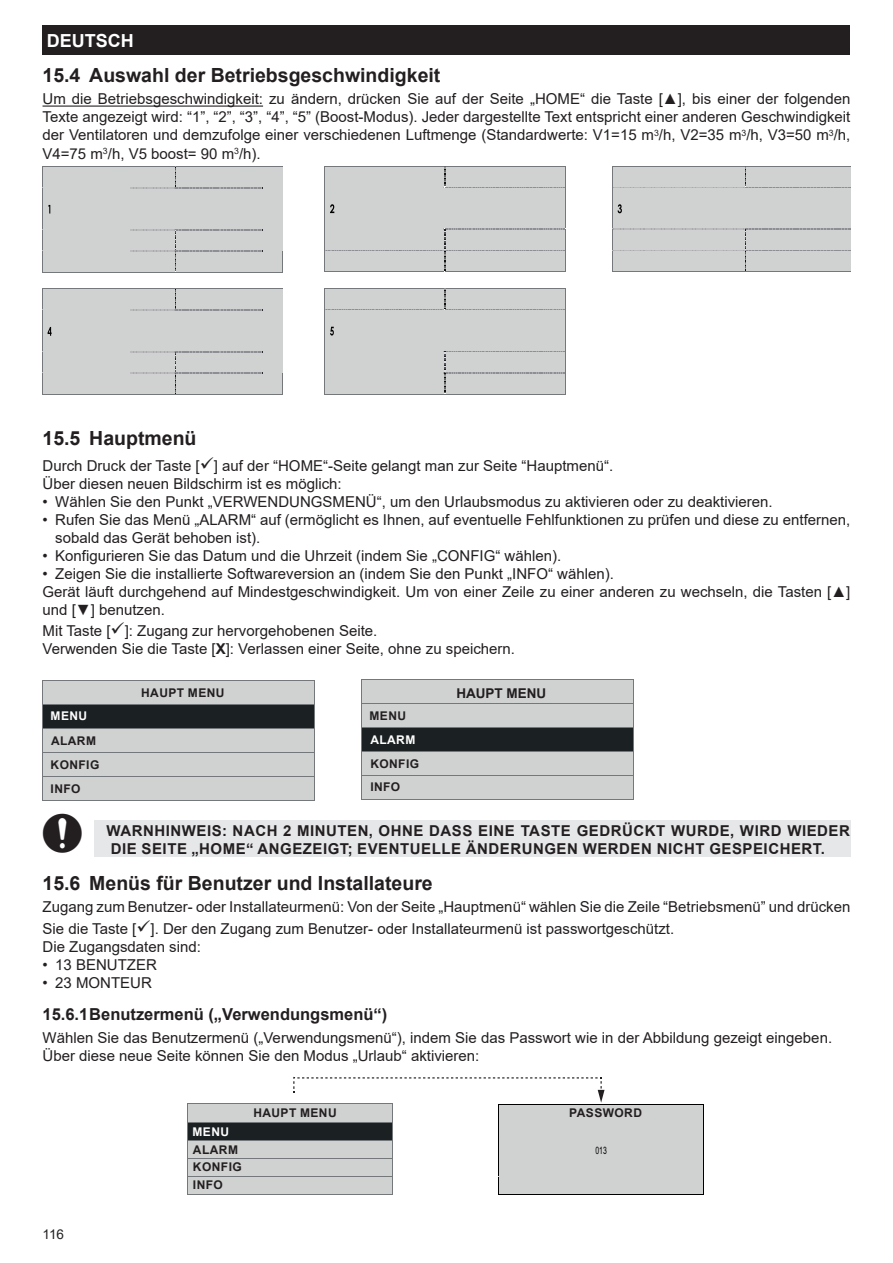
<style>
.page{position:relative;width:893px;height:1263px;background:#fff}
.page>*{position:absolute;margin:0;border:0;box-sizing:border-box;transform-origin:0 0}
.t1{font:39px "VORTICE Simboli";color:#231f20}
.t2{font:700 19.5px "Arial";color:#231f20}
.t3{font:700 18px "Arial";color:#fff}
.t4{font:700 16.5px "Arial";color:#231f20}
.Testo{font:15px/18px "Arial";color:#231f20}
.t5{font:700 15px/18px "Arial";letter-spacing:.035em;color:#231f20}
.Sommario_3Liv{font:700 13.5px "Arial";color:#231f20}
.t6{font:13.5px "Arial";color:#231f20}
.display_menu{font:700 12px "Arial";letter-spacing:.035em;color:#231f20}
.display_menu-2{font:700 12px "Arial";letter-spacing:.035em;color:#fff}
.Display_menu_white{font:700 12px "Arial";color:#fff}
.t7{font:10.2px "Arial";color:#000001;scale:.67 1}
.s1{font-weight:700}
</style>
<div class="page">
<hr style="left:43px;top:106px;width:220px;height:1px;background:#231f20">
<div style="left:94px;top:820px;width:756px;height:37px;background:#e6e7e9"></div>
<div style="left:43px;top:188px;width:240px;height:41px;background:#d0d1d1"></div>
<svg style="left:43px;top:166px;width:240px;height:22px;background:#cacbcb"></svg>
<svg style="left:43px;top:229px;width:240px;height:44px;background:#cacbcc"></svg>
<div style="left:325px;top:188px;width:241px;height:41px;background:#d0d1d1"></div>
<svg style="left:330px;top:204px;width:4px;height:9px"></svg>
<svg style="left:325px;top:166px;width:241px;height:22px;background:#c9caca"></svg>
<hr style="left:565px;top:188px;width:1px;height:41px;background:#75787a">
<svg style="left:325px;top:229px;width:241px;height:43px;background:#cacbcb"></svg>
<div style="left:43px;top:310px;width:240px;height:42px;background:#d0d1d1"></div>
<svg style="left:48px;top:327px;width:4px;height:9px"></svg>
<svg style="left:43px;top:288px;width:240px;height:23px;background:#c9caca"></svg>
<div style="left:43px;top:352px;width:240px;height:43px;background:#d0d1d1"></div>
<div style="left:325px;top:310px;width:241px;height:41px;background:#d0d1d1"></div>
<svg style="left:330px;top:327px;width:4px;height:9px"></svg>
<svg style="left:325px;top:288px;width:241px;height:22px;background:#c8c9c9"></svg>
<hr style="left:565px;top:310px;width:1px;height:41px;background:#75787a">
<div style="left:325px;top:351px;width:241px;height:44px;background:#d0d1d1"></div>
<div style="left:613px;top:188px;width:237px;height:41px;background:#d0d1d1"></div>
<svg style="left:618px;top:204px;width:4px;height:9px"></svg>
<svg style="left:612px;top:166px;width:239px;height:22px;background:#c9caca"></svg>
<hr style="left:612px;top:188px;width:1px;height:41px;background:#75787a">
<div style="left:612px;top:229px;width:239px;height:43px;background:#d0d1d1"></div>
<hr style="left:746px;top:271px;width:104px;height:1px;background:#75787a">
<div style="left:43px;top:681px;width:271px;height:23px;background:#d0d1d1"></div>
<hr style="left:43px;top:680px;width:271px;height:1px;background:#75787a">
<div style="left:43px;top:705px;width:271px;height:23px;background:#1b2022"></div>
<hr style="left:43px;top:704px;width:271px;height:1px;background:#75787a">
<div style="left:43px;top:729px;width:271px;height:23px;background:#d0d1d1"></div>
<hr style="left:43px;top:728px;width:271px;height:1px;background:#75787a">
<div style="left:43px;top:753px;width:271px;height:23px;background:#d0d1d1"></div>
<hr style="left:43px;top:752px;width:271px;height:1px;background:#75787a">
<div style="left:43px;top:777px;width:271px;height:23px;background:#d0d1d1"></div>
<hr style="left:43px;top:776px;width:271px;height:1px;background:#75787a">
<hr style="left:43px;top:800px;width:271px;height:1px;background:#75787a">
<svg style="left:314px;top:680px;width:1px;height:121px"></svg>
<div style="left:362px;top:680px;width:271px;height:23px;background:#d0d1d1"></div>
<hr style="left:362px;top:679px;width:271px;height:1px;background:#75787a">
<div style="left:362px;top:704px;width:271px;height:23px;background:#d0d1d1"></div>
<hr style="left:362px;top:703px;width:271px;height:1px;background:#75787a">
<div style="left:362px;top:728px;width:271px;height:23px;background:#1b2022"></div>
<hr style="left:362px;top:727px;width:271px;height:1px;background:#75787a">
<div style="left:362px;top:752px;width:271px;height:23px;background:#d0d1d1"></div>
<hr style="left:362px;top:751px;width:271px;height:1px;background:#75787a">
<div style="left:362px;top:776px;width:271px;height:23px;background:#d0d1d1"></div>
<hr style="left:362px;top:775px;width:271px;height:1px;background:#75787a">
<hr style="left:362px;top:799px;width:271px;height:1px;background:#75787a">
<svg style="left:633px;top:679px;width:1px;height:121px"></svg>
<div style="left:191px;top:1104px;width:198px;height:18px;background:#d0d1d1"></div>
<hr style="left:187px;top:1104px;width:206px;height:1px;background:#75787a">
<div style="left:191px;top:1122px;width:198px;height:18px;background:#1b2022"></div>
<hr style="left:187px;top:1122px;width:206px;height:1px;background:#75787a">
<div style="left:191px;top:1140px;width:198px;height:18px;background:#d0d1d1"></div>
<hr style="left:187px;top:1140px;width:206px;height:1px;background:#75787a">
<div style="left:191px;top:1158px;width:198px;height:18px;background:#d0d1d1"></div>
<hr style="left:187px;top:1158px;width:206px;height:1px;background:#75787a">
<div style="left:191px;top:1177px;width:198px;height:17px;background:#d0d1d1"></div>
<hr style="left:187px;top:1176px;width:206px;height:1px;background:#75787a">
<svg style="left:187px;top:1105px;width:1px;height:89px"></svg>
<hr style="left:187px;top:1194px;width:206px;height:1px;background:#75787a">
<div style="left:503px;top:1104px;width:197px;height:18px;background:#d0d1d1"></div>
<hr style="left:499px;top:1104px;width:205px;height:1px;background:#000001">
<div style="left:503px;top:1123px;width:197px;height:17px;background:#d0d1d1"></div>
<hr style="left:499px;top:1122px;width:205px;height:1px;background:#d0d1d1">
<div style="left:503px;top:1141px;width:197px;height:17px;background:#d0d1d1"></div>
<hr style="left:499px;top:1140px;width:205px;height:1px;background:#d0d1d1">
<div style="left:503px;top:1159px;width:197px;height:17px;background:#d0d1d1"></div>
<hr style="left:499px;top:1158px;width:205px;height:1px;background:#d0d1d1">
<div style="left:503px;top:1177px;width:197px;height:18px;background:#d0d1d1"></div>
<hr style="left:499px;top:1176px;width:205px;height:1px;background:#d0d1d1">
<hr style="left:499px;top:1195px;width:205px;height:1px;background:#000001">
<svg style="left:293px;top:1077px;width:311px;height:119px"></svg>
<div style="left:43px;top:26px;width:807px;height:29px;background:#231f20"></div>
<p class="t3" style="left:47px;top:28px;width:88px">DEUTSCH</p>
<p class="t2" style="left:43px;top:62px;width:399px">15.4 Auswahl der Betriebsgeschwindigkeit</p>
<p class="Testo" style="left:43px;top:90px;width:809px;text-align:justify">Um die Betriebsgeschwindigkeit: zu ändern, drücken Sie auf der Seite „HOME“ die Taste [▲], bis einer der folgenden Texte angezeigt wird: “1”, “2”, “3”, “4”, “5” (Boost-Modus). Jeder dargestellte Text entspricht einer anderen Geschwindigkeit der Ventilatoren und demzufolge einer verschiedenen Luftmenge (Standardwerte: V1=15 m<sup>3</sup>/h, V2=35 m<sup>3</sup>/h, V3=50 m<sup>3</sup>/h, V4=75 m<sup>3</sup>/h, V5 boost= 90 m<sup>3</sup>/h).</p>
<p class="t2" style="left:43px;top:424px;width:156px">15.5 Hauptmenü</p>
<p class="Testo" style="left:43px;top:456px;width:572px">Durch Druck der Taste [✓] auf der “HOME“-Seite gelangt man zur Seite “Hauptmenü“.</p>
<p class="Testo" style="left:43px;top:474px;width:301px">Über diesen neuen Bildschirm ist es möglich:</p>
<p class="Testo" style="left:43px;top:492px;width:732px">• Wählen Sie den Punkt „VERWENDUNGSMENÜ“, um den Urlaubsmodus zu aktivieren oder zu deaktivieren.</p>
<p class="Testo" style="left:55px;top:510px;width:797px;text-indent:-13px">• Rufen Sie das Menü „ALARM“ auf (ermöglicht es Ihnen, auf eventuelle Fehlfunktionen zu prüfen und diese zu entfernen, sobald das Gerät behoben ist).</p>
<p class="Testo" style="left:43px;top:546px;width:520px">• Konfigurieren Sie das Datum und die Uhrzeit (indem Sie „CONFIG“ wählen).</p>
<p class="Testo" style="left:43px;top:564px;width:573px">• Zeigen Sie die installierte Softwareversion an (indem Sie den Punkt „INFO“ wählen).</p>
<p class="Testo" style="left:43px;top:582px;width:809px">Gerät läuft durchgehend auf Mindestgeschwindigkeit. Um von einer Zeile zu einer anderen zu wechseln, die Tasten [▲] und [▼] benutzen.</p>
<p class="Testo" style="left:43px;top:622px;width:336px">Mit Taste [✓]: Zugang zur hervorgehobenen Seite.</p>
<p class="Testo" style="left:43px;top:640px;width:474px">Verwenden Sie die Taste [<span class="s1">X</span>]: Verlassen einer Seite, ohne zu speichern.</p>
<p class="display_menu" style="left:141px;top:684px;width:85px">HAUPT MENU</p>
<p class="display_menu" style="left:51px;top:732px;width:47px">ALARM</p>
<p class="Sommario_3Liv" style="left:456px;top:683px;width:91px">HAUPT MENU</p>
<p class="display_menu-2" style="left:51px;top:707px;width:38px">MENU</p>
<p class="display_menu" style="left:370px;top:707px;width:38px">MENU</p>
<p class="display_menu-2" style="left:370px;top:731px;width:47px">ALARM</p>
<p class="display_menu" style="left:370px;top:755px;width:50px">KONFIG</p>
<p class="display_menu" style="left:370px;top:778px;width:31px">INFO</p>
<p class="display_menu" style="left:51px;top:757px;width:50px">KONFIG</p>
<p class="display_menu" style="left:51px;top:780px;width:31px">INFO</p>
<p class="t1" style="left:43px;top:814px;width:41px">o</p>
<p class="t5" style="left:107px;top:822px;width:745px">WARNHINWEIS: NACH 2 MINUTEN, OHNE DASS EINE TASTE GEDRÜCKT WURDE, WIRD WIEDER<br>DIE SEITE „HOME“ ANGEZEIGT; EVENTUELLE ÄNDERUNGEN WERDEN NICHT GESPEICHERT.</p>
<p class="t2" style="left:43px;top:869px;width:392px">15.6 Menüs für Benutzer und Installateure</p>
<p class="Testo" style="left:43px;top:896px;width:809px;line-height:21.6px">Zugang zum Benutzer- oder Installateurmenü: Von der Seite „Hauptmenü“ wählen Sie die Zeile “Betriebsmenü” und drücken<br>Sie die Taste [✓]. Der den Zugang zum Benutzer- oder Installateurmenü ist passwortgeschützt.</p>
<p class="Testo" style="left:43px;top:937px;width:160px">Die Zugangsdaten sind:</p>
<p class="Testo" style="left:43px;top:955px;width:116px">• 13 BENUTZER</p>
<p class="Testo" style="left:43px;top:973px;width:111px">• 23 MONTEUR</p>
<p class="t4" style="left:43px;top:1003px;width:346px">15.6.1Benutzermenü („Verwendungsmenü“)</p>
<p class="Testo" style="left:43px;top:1028px;width:791px">Wählen Sie das Benutzermenü („Verwendungsmenü“), indem Sie das Passwort wie in der Abbildung gezeigt eingeben.</p>
<p class="Testo" style="left:43px;top:1046px;width:438px">Über diese neue Seite können Sie den Modus „Urlaub“ aktivieren:</p>
<p class="t6" style="left:43px;top:1225px;width:23px">116</p>
<p class="Display_menu_white" style="left:193px;top:1123px;width:38px">MENU</p>
<p class="display_menu" style="left:193px;top:1141px;width:46px">ALARM</p>
<p class="display_menu" style="left:193px;top:1158px;width:50px">KONFIG</p>
<p class="display_menu" style="left:193px;top:1176px;width:31px">INFO</p>
<p class="display_menu" style="left:253px;top:1104px;width:85px">HAUPT MENU</p>
<p class="display_menu" style="left:569px;top:1104px;width:74px">PASSWORD</p>
<p class="t7" style="left:595px;top:1143px;width:19px">013</p>
</div>
